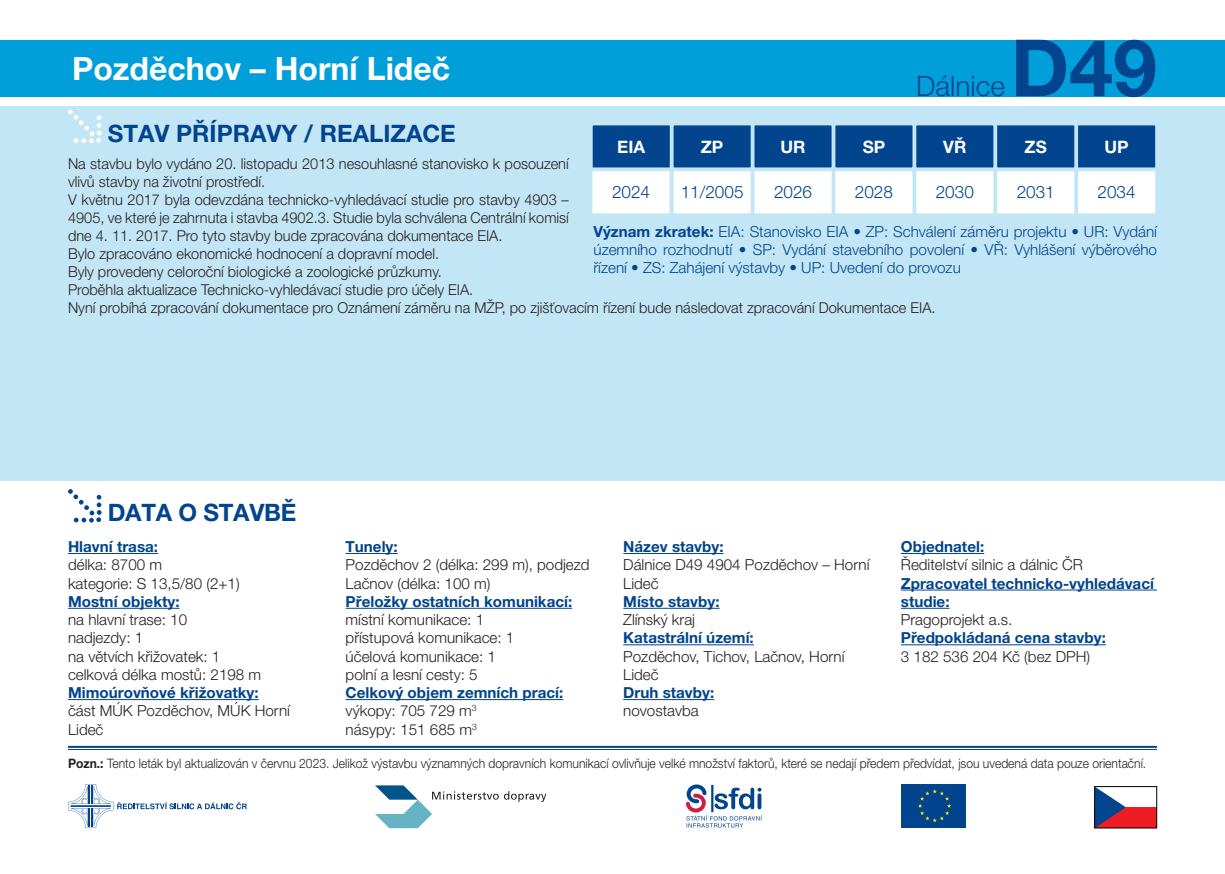
<style>
.page{position:relative;width:1225px;height:874px;background:#fff}
.page>*{position:absolute;margin:0;border:0;box-sizing:border-box;transform-origin:0 0}
.t1{font:700 78.8px "Helvetica Neue LT Pro";color:#02448d}
.t2{font:700 32px "Helvetica Neue LT Pro";color:#fff}
.t3{font:300 28.2px "Helvetica Neue LT Pro";color:#02448d}
.t4{font:700 24px "Helvetica Neue LT Pro";color:#02448d}
.t5{font:300 17.2px "Helvetica Neue LT Pro";color:#02448d}
.t6{font:700 17.2px "Helvetica Neue LT Pro";color:#fff}
.t7{font:300 15.2px/18.2px "Helvetica Neue LT Pro";color:#231f20}
.t8{font:700 15.2px/18.2px "Helvetica Neue LT Pro";color:#02448d}
.t9{font:300 15.2px/18.2px "Helvetica Neue LT Pro";color:#02448d;text-align:justify}
.t10{font:300 15px/18px "Helvetica Neue LT Pro";color:#231f20}
.t11{font:300 13px "Helvetica Neue LT Pro";color:#231f20;scale:.93 1}
.s1{font-weight:700}
</style>
<div class="page">
<div style="left:0;top:106px;width:1225px;height:374px;background:#c3e6f6"></div>
<svg style="left:68px;top:110px;width:34px;height:33px"></svg>
<div style="left:1077px;top:124px;width:79px;height:44px;background:#02448d"></div>
<div style="left:1076px;top:123px;width:81px;height:46px;border:2px solid #c3e6f6"></div>
<div style="left:915px;top:124px;width:79px;height:44px;background:#02448d"></div>
<div style="left:914px;top:123px;width:81px;height:46px;border:2px solid #c3e6f6"></div>
<div style="left:753px;top:124px;width:79px;height:44px;background:#02448d"></div>
<div style="left:752px;top:123px;width:81px;height:46px;border:2px solid #c3e6f6"></div>
<div style="left:996px;top:124px;width:79px;height:44px;background:#02448d"></div>
<div style="left:995px;top:123px;width:81px;height:46px;border:2px solid #c3e6f6"></div>
<div style="left:834px;top:124px;width:79px;height:44px;background:#02448d"></div>
<div style="left:833px;top:123px;width:81px;height:46px;border:2px solid #c3e6f6"></div>
<div style="left:672px;top:124px;width:79px;height:44px;background:#02448d"></div>
<div style="left:671px;top:123px;width:81px;height:46px;border:2px solid #c3e6f6"></div>
<div style="left:592px;top:124px;width:79px;height:44px;background:#02448d"></div>
<div style="left:591px;top:123px;width:80px;height:46px;border:2px solid #c3e6f6"></div>
<div style="left:1077px;top:170px;width:79px;height:44px;background:#fff"></div>
<div style="left:1076px;top:169px;width:81px;height:46px;border:2px solid #c3e6f6"></div>
<div style="left:915px;top:170px;width:79px;height:44px;background:#fff"></div>
<div style="left:914px;top:169px;width:81px;height:46px;border:2px solid #c3e6f6"></div>
<div style="left:753px;top:170px;width:79px;height:44px;background:#fff"></div>
<div style="left:752px;top:169px;width:81px;height:46px;border:2px solid #c3e6f6"></div>
<div style="left:996px;top:170px;width:79px;height:44px;background:#fff"></div>
<div style="left:995px;top:169px;width:81px;height:46px;border:2px solid #c3e6f6"></div>
<div style="left:834px;top:170px;width:79px;height:44px;background:#fff"></div>
<div style="left:833px;top:169px;width:81px;height:46px;border:2px solid #c3e6f6"></div>
<div style="left:672px;top:170px;width:79px;height:44px;background:#fff"></div>
<div style="left:671px;top:169px;width:81px;height:46px;border:2px solid #c3e6f6"></div>
<div style="left:591px;top:170px;width:79px;height:44px;background:#fff"></div>
<div style="left:590px;top:169px;width:81px;height:46px;border:2px solid #c3e6f6"></div>
<hr style="left:68px;top:745px;width:1089px;height:2px;background:#02448d">
<hr style="left:68px;top:748px;width:1089px;height:1px;background:#02448d">
<hr style="left:68px;top:553px;width:90px;height:1px;background:#02448d">
<hr style="left:68px;top:607px;width:111px;height:1px;background:#02448d">
<hr style="left:68px;top:698px;width:191px;height:1px;background:#02448d">
<hr style="left:346px;top:553px;width:52px;height:1px;background:#02448d">
<hr style="left:346px;top:607px;width:226px;height:1px;background:#02448d">
<hr style="left:346px;top:698px;width:217px;height:1px;background:#02448d">
<hr style="left:623px;top:553px;width:100px;height:1px;background:#02448d">
<hr style="left:623px;top:607px;width:96px;height:1px;background:#02448d">
<hr style="left:623px;top:644px;width:131px;height:1px;background:#02448d">
<hr style="left:623px;top:698px;width:91px;height:1px;background:#02448d">
<hr style="left:901px;top:553px;width:83px;height:1px;background:#02448d">
<hr style="left:901px;top:589px;width:256px;height:1px;background:#02448d">
<hr style="left:901px;top:607px;width:48px;height:1px;background:#02448d">
<hr style="left:901px;top:644px;width:205px;height:1px;background:#02448d">
<div style="left:0;top:40px;width:1225px;height:56px;background:#009fda"></div>
<svg style="left:68px;top:489px;width:34px;height:33px"></svg>
<div style="left:901px;top:784px;width:65px;height:43px;background:#02448d"></div>
<svg style="left:918px;top:789px;width:33px;height:32px"></svg>
<div style="left:1094px;top:806px;width:62px;height:21px;background:#ee1d23"></div>
<svg style="left:1096px;top:788px;width:30px;height:37px"></svg>
<div style="left:1094px;top:786px;width:63px;height:41px;border:1px solid #000"></div>
<svg style="left:68px;top:784px;width:179px;height:43px"></svg>
<svg style="left:686px;top:784px;width:76px;height:43px"></svg>
<svg style="left:375px;top:785px;width:171px;height:42px"></svg>
<p class="t2" style="left:72px;top:48px;width:380px">Pozděchov – Horní Lideč</p>
<p class="t3" style="left:916px;top:69px;width:90px">Dálnice</p>
<p class="t1" style="left:1010px;top:19px;width:148px">D49</p>
<p class="t4" style="left:108px;top:119px;width:350px">STAV PŘÍPRAVY / REALIZACE</p>
<p class="t6" style="left:617px;top:136px;width:29px">EIA</p>
<p class="t6" style="left:701px;top:136px;width:24px">ZP</p>
<p class="t6" style="left:780px;top:136px;width:27px">UR</p>
<p class="t6" style="left:862px;top:136px;width:24px">SP</p>
<p class="t6" style="left:943px;top:136px;width:25px">VŘ</p>
<p class="t6" style="left:1024px;top:136px;width:24px">ZS</p>
<p class="t6" style="left:1104px;top:136px;width:26px">UP</p>
<p class="t5" style="left:612px;top:182px;width:40px">2024</p>
<p class="t5" style="left:680px;top:182px;width:64px">11/2005</p>
<p class="t5" style="left:774px;top:182px;width:40px">2026</p>
<p class="t5" style="left:855px;top:182px;width:40px">2028</p>
<p class="t5" style="left:935px;top:182px;width:40px">2030</p>
<p class="t5" style="left:1016px;top:182px;width:40px">2031</p>
<p class="t5" style="left:1097px;top:182px;width:40px">2034</p>
<p class="t10" style="left:68px;top:154px;width:502px">Na stavbu bylo vydáno 20. listopadu 2013 nesouhlasné stanovisko k posouzení vlivů stavby na životní prostředí.</p>
<p class="t10" style="left:68px;top:190px;width:502px">V květnu 2017 byla odevzdána technicko-vyhledávací studie pro stavby 4903 – 4905, ve které je zahrnuta i stavba 4902.3. Studie byla schválena Centrální komisí dne 4. 11. 2017. Pro tyto stavby bude zpracována dokumentace EIA.<br>Bylo zpracováno ekonomické hodnocení a dopravní model.</p>
<p class="t10" style="left:68px;top:262px;width:375px">Byly provedeny celoroční biologické a zoologické průzkumy.</p>
<p class="t10" style="left:68px;top:280px;width:407px">Proběhla aktualizace Technicko-vyhledávací studie pro účely EIA.</p>
<p class="t10" style="left:68px;top:298px;width:869px">Nyní probíhá zpracování dokumentace pro Oznámení záměru na MŽP, po zjišťovacím řízení bude následovat zpracování Dokumentace EIA.</p>
<p class="t9" style="left:593px;top:222px;width:565px"><span class="s1">Význam zkratek:</span> EIA: Stanovisko EIA • ZP: Schválení záměru projektu • UR: Vydání územního rozhodnutí • SP: Vydání stavebního povolení • VŘ: Vyhlášení výběrového řízení • ZS: Zahájení výstavby • UP: Uvedení do provozu</p>
<p class="t4" style="left:108px;top:497px;width:190px">DATA O STAVBĚ</p>
<p class="t8" style="left:68px;top:537px;width:92px">Hlavní trasa:</p>
<p class="t7" style="left:68px;top:555px;width:96px">délka: 8700 m</p>
<p class="t7" style="left:68px;top:573px;width:173px">kategorie: S 13,5/80 (2+1)</p>
<p class="t8" style="left:68px;top:591px;width:113px">Mostní objekty:</p>
<p class="t7" style="left:68px;top:610px;width:121px">na hlavní trase: 10</p>
<p class="t7" style="left:68px;top:628px;width:77px">nadjezdy: 1</p>
<p class="t7" style="left:68px;top:646px;width:154px">na větvích křižovatek: 1</p>
<p class="t7" style="left:68px;top:664px;width:195px">celková délka mostů: 2198 m</p>
<p class="t8" style="left:68px;top:682px;width:192px">Mimoúrovňové křižovatky:</p>
<p class="t7" style="left:68px;top:701px;width:223px">část MÚK Pozděchov, MÚK Horní<br>Lideč</p>
<p class="t8" style="left:346px;top:537px;width:54px">Tunely:</p>
<p class="t7" style="left:346px;top:555px;width:245px">Pozděchov 2 (délka: 299 m), podjezd<br>Lačnov (délka: 100 m)</p>
<p class="t8" style="left:346px;top:591px;width:228px">Přeložky ostatních komunikací:</p>
<p class="t7" style="left:346px;top:610px;width:140px">místní komunikace: 1</p>
<p class="t7" style="left:346px;top:628px;width:170px">přístupová komunikace: 1</p>
<p class="t7" style="left:346px;top:646px;width:152px">účelová komunikace: 1</p>
<p class="t7" style="left:346px;top:664px;width:134px">polní a lesní cesty: 5</p>
<p class="t8" style="left:346px;top:682px;width:219px">Celkový objem zemních prací:</p>
<p class="t7" style="left:346px;top:701px;width:133px">výkopy: 705 729 m<sup>3</sup></p>
<p class="t7" style="left:346px;top:719px;width:133px">násypy: 151 685 m<sup>3</sup></p>
<p class="t8" style="left:623px;top:537px;width:102px">Název stavby:</p>
<p class="t7" style="left:623px;top:555px;width:248px">Dálnice D49 4904 Pozděchov – Horní<br>Lideč</p>
<p class="t8" style="left:623px;top:591px;width:98px">Místo stavby:</p>
<p class="t7" style="left:623px;top:610px;width:73px">Zlínský kraj</p>
<p class="t8" style="left:623px;top:628px;width:132px">Katastrální území:</p>
<p class="t7" style="left:623px;top:646px;width:223px">Pozděchov, Tichov, Lačnov, Horní<br>Lideč</p>
<p class="t8" style="left:623px;top:682px;width:92px">Druh stavby:</p>
<p class="t7" style="left:623px;top:701px;width:77px">novostavba</p>
<p class="t8" style="left:901px;top:537px;width:85px">Objednatel:</p>
<p class="t7" style="left:901px;top:555px;width:184px">Ředitelství silnic a dálnic ČR</p>
<p class="t8" style="left:901px;top:573px;width:255px">Zpracovatel technicko-vyhledávací studie:</p>
<p class="t7" style="left:901px;top:610px;width:113px">Pragoprojekt a.s.</p>
<p class="t8" style="left:901px;top:628px;width:206px">Předpokládaná cena stavby:</p>
<p class="t7" style="left:901px;top:646px;width:191px">3 182 536 204 Kč (bez DPH)</p>
<p class="t11" style="left:68px;top:755px;width:1161px"><span class="s1">Pozn.:</span> Tento leták byl aktualizován v červnu 2023. Jelikož výstavbu významných dopravních komunikací ovlivňuje velké množství faktorů, které se nedají předem předvídat, jsou uvedená data pouze orientační.</p>
</div>
